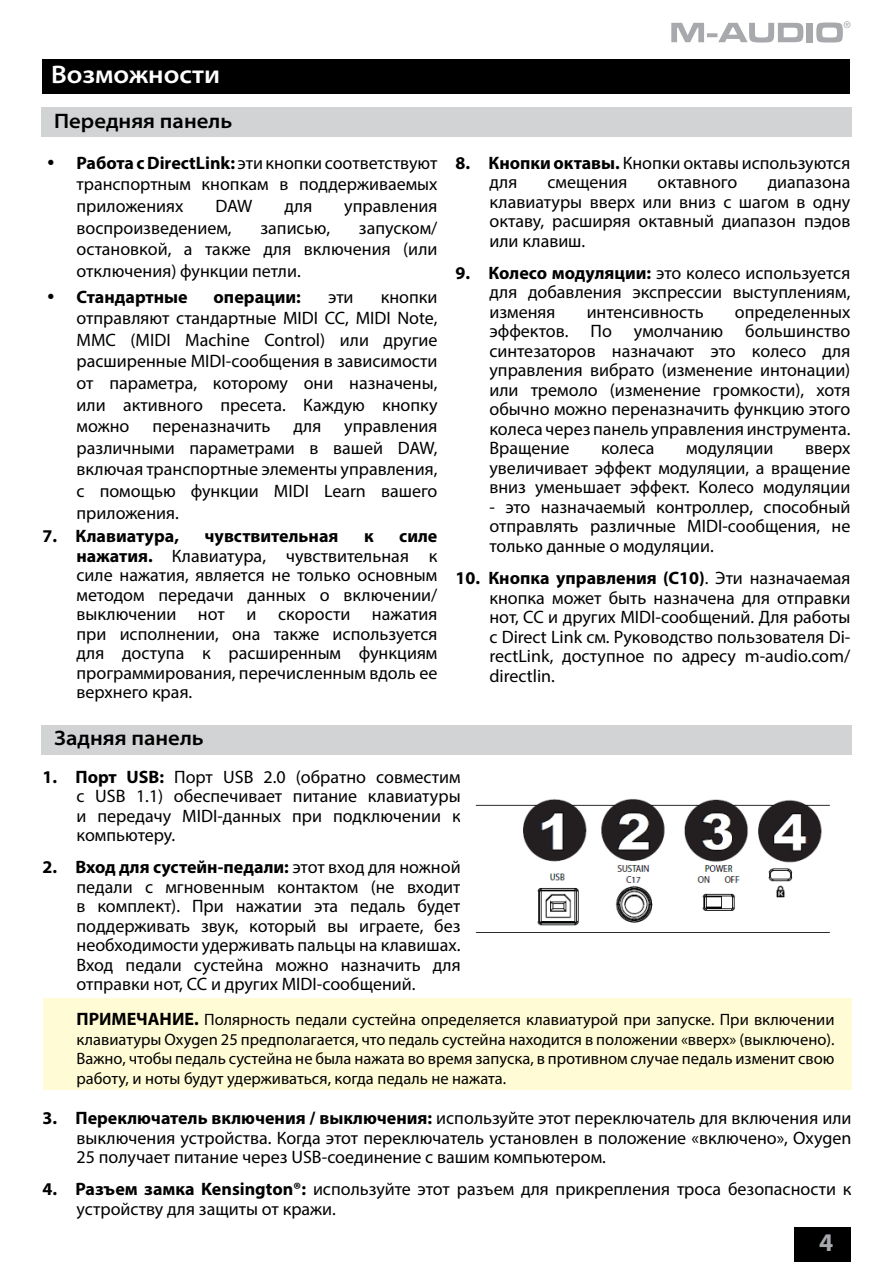
<style>
.page{position:relative;width:893px;height:1263px;background:#fff}
.page>*{position:absolute;margin:0;border:0;box-sizing:border-box;transform-origin:0 0}
.t1{font:600 semi-expanded 25.5px "Myriad Pro";color:#fff}
.t2{font:700 25.5px "Myriad Pro";color:#a7a9ac}
.t3{font:600 semi-expanded 21px "Myriad Pro";color:#000}
.t4{font:18px/19.5px "Myriad Pro";color:#000;text-align:justify}
.t5{font:700 18px "Myriad Pro";color:#000}
.t6{font:16.5px/19.8px "Myriad Pro";color:#000;text-align:justify}
.s1{font-weight:700}
.s2{font-weight:700;font-size:18px}
</style>
<div class="page">
<svg style="left:671px;top:23px;width:33px;height:19px"></svg>
<svg style="left:707px;top:33px;width:10px;height:4px"></svg>
<svg style="left:718px;top:23px;width:85px;height:20px"></svg>
<div style="left:807px;top:23px;width:6px;height:19px;background:#a7a9ac"></div>
<svg style="left:816px;top:21px;width:34px;height:22px"></svg>
<div style="left:794px;top:1228px;width:56px;height:34px;background:#000"></div>
<div style="left:43px;top:59px;width:807px;height:34px;background:#000"></div>
<div style="left:41px;top:108px;width:810px;height:29px;background:#d1d3d4"></div>
<div style="left:41px;top:725px;width:810px;height:29px;background:#d1d3d4"></div>
<div style="left:43px;top:998px;width:808px;height:99px;background:#fffcd5"></div>
<div style="left:38px;top:1090px;width:818px;height:22px;background:#fff"></div>
<img style="left:475px;top:799px;width:355px;height:134px">
<h1 class="t1" style="left:51px;top:60px;width:170px">Возможности</h1>
<p class="t3" style="left:54px;top:109px;width:180px">Передняя панель</p>
<p class="t4" style="left:77px;top:152px;width:362px;line-height:21.6px"><span class="s1">Работа с DirectLink:</span> эти кнопки соответствуют транспортным кнопкам в поддерживаемых приложениях</p>
<p class="t4" style="left:215px;top:196px;width:39px">DAW</p>
<p class="t4" style="left:284px;top:196px;width:29px">для</p>
<p class="t4" style="left:344px;top:196px;width:95px">управления</p>
<p class="t4" style="left:77px;top:217px;width:157px">воспроизведением,</p>
<p class="t4" style="left:260px;top:217px;width:71px">записью,</p>
<p class="t4" style="left:77px;top:216px;width:362px;line-height:21.6px;text-indent:282px">запуском/ остановкой, а также для включения (или отключения) функции петли.</p>
<p class="t5" style="left:77px;top:285px;width:113px">Стандартные</p>
<p class="t5" style="left:214px;top:285px;width:89px">операции:</p>
<p class="t4" style="left:328px;top:286px;width:27px">эти</p>
<p class="t4" style="left:77px;top:285px;width:362px;line-height:21.6px;text-indent:304px">кнопки отправляют стандартные MIDI CC, MIDI Note, MMC (MIDI Machine Control) или другие расширенные MIDI-сообщения в зависимости от параметра, которому они назначены, или активного пресета. Каждую кнопку можно</p>
<p class="t4" style="left:77px;top:415px;width:362px;line-height:21.6px;text-indent:268px">управления различными параметрами в вашей DAW, включая транспортные элементы управления, с помощью функции MIDI Learn вашего приложения.</p>
<p class="t5" style="left:43px;top:525px;width:138px">7. Клавиатура,</p>
<p class="t5" style="left:205px;top:525px;width:136px">чувствительная</p>
<p class="t5" style="left:364px;top:525px;width:11px">к</p>
<p class="t4" style="left:152px;top:416px;width:119px">переназначить</p>
<p class="t4" style="left:293px;top:416px;width:29px">для</p>
<p class="t4" style="left:77px;top:526px;width:362px;text-indent:323px"><span class="s1">силе нажатия.</span> Клавиатура, чувствительная к силе нажатия, является не только основным методом передачи данных о включении/ выключении нот и скорости нажатия при исполнении, она также используется для доступа к расширенным функциям программирования, перечисленным вдоль ее верхнего края.</p>
<p class="t3" style="left:54px;top:726px;width:151px">Задняя панель</p>
<p class="t4" style="left:489px;top:153px;width:362px;text-indent:-34px"><span class="s1">8. Кнопки октавы.</span> Кнопки октавы используются для</p>
<p class="t4" style="left:489px;top:172px;width:362px;text-indent:278px">диапазона клавиатуры вверх или вниз с шагом в одну октаву, расширяя октавный диапазон пэдов или клавиш.</p>
<p class="t4" style="left:489px;top:263px;width:362px;text-indent:-34px"><span class="s1">9. Колесо модуляции:</span> это колесо используется для добавления экспрессии выступлениям, изменяя</p>
<p class="t4" style="left:548px;top:172px;width:81px">смещения</p>
<p class="t4" style="left:658px;top:172px;width:81px">октавного</p>
<p class="t4" style="left:489px;top:302px;width:362px;text-indent:245px">определенных эффектов. По умолчанию большинство синтезаторов назначают это колесо для управления вибрато (изменение интонации) или тремоло (изменение громкости), хотя обычно можно переназначить функцию этого колеса через панель управления инструмента.<br>Вращение</p>
<p class="t4" style="left:587px;top:302px;width:118px">интенсивность</p>
<p class="t4" style="left:489px;top:438px;width:362px;text-indent:316px">вверх увеличивает эффект модуляции, а вращение вниз уменьшает эффект. Колесо модуляции</p>
<p class="t4" style="left:489px;top:497px;width:362px">- это назначаемый контроллер, способный отправлять различные MIDI-сообщения, не только данные о модуляции.</p>
<p class="t4" style="left:489px;top:568px;width:362px;text-indent:-34px"><span class="s1">10. Кнопка управления (C10)</span>. Эти назначаемая кнопка может быть назначена для отправки нот, CC и других MIDI-сообщений. Для работы с Direct Link см. Руководство пользователя Di&shy;rectLink, доступное по адресу m-audio.com/ directlin.</p>
<p class="t4" style="left:601px;top:438px;width:55px">колеса</p>
<p class="t4" style="left:686px;top:438px;width:89px">модуляции</p>
<p class="t4" style="left:77px;top:766px;width:386px;text-indent:-34px"><span class="s1">1. Порт USB:</span> Порт USB 2.0 (обратно совместим с USB 1.1) обеспечивает питание клавиатуры и передачу MIDI-данных при подключении к компьютеру.</p>
<p class="t4" style="left:77px;top:857px;width:386px;text-indent:-34px"><span class="s1">2. Вход для сустейн-педали:</span> этот вход для ножной педали с мгновенным контактом (не входит в комплект). При нажатии эта педаль будет поддерживать звук, который вы играете, без необходимости удерживать пальцы на клавишах.<br>Вход педали сустейна можно назначить для отправки нот, CC и других MIDI-сообщений.</p>
<p class="t6" style="left:77px;top:1009px;width:759px"><span class="s2">ПРИМЕЧАНИЕ.</span> Полярность педали сустейна определяется клавиатурой при запуске. При включении клавиатуры Oxygen 25 предполагается, что педаль сустейна находится в положении «вверх» (выключено).<br>Важно, чтобы педаль сустейна не была нажата во время запуска, в противном случае педаль изменит свою работу, и ноты будут удерживаться, когда педаль не нажата.</p>
<p class="t4" style="left:77px;top:1108px;width:776px;text-indent:-34px"><span class="s1">3. Переключатель включения / выключения:</span> используйте этот переключатель для включения или выключения устройства. Когда этот переключатель установлен в положение «включено», Oxygen 25 получает питание через USB-соединение с вашим компьютером.</p>
<p class="t4" style="left:77px;top:1179px;width:776px;text-indent:-34px"><span class="s1">4. Разъем замка Kensington®:</span> используйте этот разъем для прикрепления троса безопасности к устройству для защиты от кражи.</p>
<h1 class="t2" style="left:819px;top:1226px;width:16px">4</h1>
</div>
